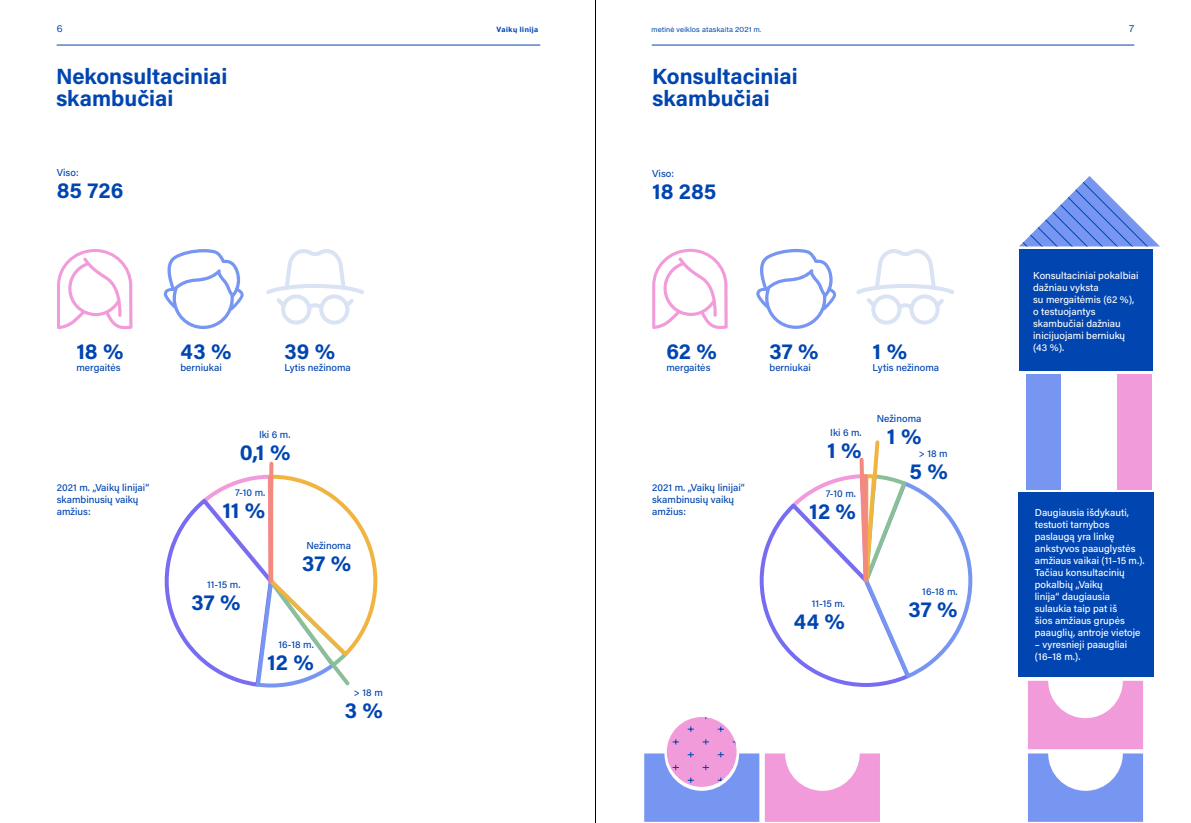
<style>
.page{position:relative;width:1191px;height:823px;background:#fff}
.page>*{position:absolute;margin:0;border:0;box-sizing:border-box;transform-origin:0 0}
.t1{font:700 22px/22px "Acumin Pro";color:#0045b0}
.t2{font:500 10px/12px "Acumin Pro";color:#fff}
.t3{font:500 10px/12px "Acumin Pro";color:#0045b0}
.t4{font:9px "N Haas Grotesk TX Pro 55 Rg";color:#0045b0}
.t5{font:7px "N Haas Grotesk TX Pro 55 Rg";letter-spacing:.025em;color:#0045b0}
.t6{font:7px "N Haas Grotesk TX Pro 75 Bd";letter-spacing:.075em;color:#0045b0}
</style>
<div class="page">
<hr style="left:652px;top:44px;width:482px;height:1px;background:#0045b0">
<hr style="left:57px;top:44px;width:483px;height:1px;background:#0045b0">
<hr style="left:595px;top:0;width:1px;height:822px;background:#000">
<div style="left:1018px;top:492px;width:135px;height:184px;background:#0045b0"></div>
<div style="left:1019px;top:249px;width:133px;height:121px;background:#0045b0"></div>
<svg style="left:164px;top:461px;width:214px;height:227px"></svg>
<svg style="left:164px;top:249px;width:80px;height:80px"></svg>
<svg style="left:57px;top:249px;width:75px;height:80px"></svg>
<svg style="left:266px;top:249px;width:98px;height:76px"></svg>
<svg style="left:756px;top:249px;width:80px;height:80px"></svg>
<svg style="left:652px;top:249px;width:75px;height:80px"></svg>
<svg style="left:856px;top:249px;width:98px;height:76px"></svg>
<svg style="left:1028px;top:680px;width:115px;height:141px"></svg>
<svg style="left:644px;top:440px;width:329px;height:382px"></svg>
<svg style="left:1019px;top:176px;width:141px;height:70px"></svg>
<div style="left:1026px;top:374px;width:34px;height:115px;background:#7796f2"></div>
<div style="left:1117px;top:374px;width:34px;height:115px;background:#f29bdb"></div>
<p class="t4" style="left:57px;top:23px;width:7px">6</p>
<p class="t6" style="left:496px;top:25px;width:43px">Vaikų linija</p>
<p class="t5" style="left:651px;top:25px;width:111px">metinė veiklos ataskaita 2021 m.</p>
<p class="t4" style="left:1129px;top:23px;width:7px">7</p>
<h1 class="t1" style="left:56px;top:65px;width:173px">Nekonsultaciniai skambučiai</h1>
<h1 class="t1" style="left:652px;top:65px;width:147px">Konsultaciniai skambučiai</h1>
<p class="t3" style="left:57px;top:166px;width:23px">Viso:</p>
<h1 class="t1" style="left:57px;top:179px;width:68px">85 726</h1>
<p class="t3" style="left:652px;top:167px;width:23px">Viso:</p>
<h1 class="t1" style="left:652px;top:179px;width:66px">18 285</h1>
<h1 class="t1" style="left:76px;top:339px;width:49px">18 %</h1>
<p class="t3" style="left:76px;top:361px;width:46px">mergaitės</p>
<h1 class="t1" style="left:180px;top:339px;width:52px">43 %</h1>
<p class="t3" style="left:180px;top:360px;width:43px">berniukai</p>
<h1 class="t1" style="left:284px;top:339px;width:52px">39 %</h1>
<p class="t3" style="left:284px;top:360px;width:68px">Lytis nežinoma</p>
<h1 class="t1" style="left:666px;top:339px;width:52px">62 %</h1>
<p class="t3" style="left:666px;top:360px;width:46px">mergaitės</p>
<h1 class="t1" style="left:769px;top:339px;width:50px">37 %</h1>
<p class="t3" style="left:769px;top:360px;width:43px">berniukai</p>
<h1 class="t1" style="left:872px;top:339px;width:36px">1 %</h1>
<p class="t3" style="left:872px;top:360px;width:68px">Lytis nežinoma</p>
<p class="t2" style="left:1033px;top:269px;width:107px">Konsultaciniai pokalbiai dažniau vyksta<br>su mergaitėmis (62 %), o testuojantys skambučiai dažniau inicijuojami berniukų (43 %).</p>
<p class="t3" style="left:57px;top:481px;width:94px">2021 m. „Vaikų linijai“ skambinusių vaikų amžius:</p>
<p class="t3" style="left:259px;top:427px;width:33px">Iki 6 m.</p>
<h1 class="t1" style="left:240px;top:440px;width:52px">0,1 %</h1>
<p class="t3" style="left:235px;top:486px;width:32px">7-10 m.</p>
<h1 class="t1" style="left:222px;top:498px;width:44px">11 %</h1>
<p class="t3" style="left:207px;top:577px;width:35px">11-15 m.</p>
<h1 class="t1" style="left:191px;top:590px;width:50px">37 %</h1>
<p class="t3" style="left:306px;top:538px;width:46px">Nežinoma</p>
<h1 class="t1" style="left:302px;top:550px;width:50px">37 %</h1>
<p class="t3" style="left:278px;top:637px;width:37px">16-18 m.</p>
<h1 class="t1" style="left:267px;top:649px;width:48px">12 %</h1>
<p class="t3" style="left:652px;top:481px;width:94px">2021 m. „Vaikų linijai“ skambinusių vaikų amžius:</p>
<p class="t3" style="left:830px;top:425px;width:33px">Iki 6 m.</p>
<h1 class="t1" style="left:827px;top:438px;width:36px">1 %</h1>
<p class="t3" style="left:825px;top:487px;width:32px">7-10 m.</p>
<h1 class="t1" style="left:809px;top:499px;width:48px">12 %</h1>
<p class="t3" style="left:876px;top:411px;width:46px">Nežinoma</p>
<h1 class="t1" style="left:887px;top:424px;width:36px">1 %</h1>
<p class="t3" style="left:919px;top:447px;width:30px">&gt; 18 m</p>
<h1 class="t1" style="left:909px;top:459px;width:40px">5 %</h1>
<p class="t3" style="left:812px;top:596px;width:35px">11-15 m.</p>
<h1 class="t1" style="left:794px;top:608px;width:53px">44 %</h1>
<p class="t3" style="left:922px;top:585px;width:37px">16-18 m.</p>
<h1 class="t1" style="left:908px;top:597px;width:50px">37 %</h1>
<p class="t2" style="left:1034px;top:505px;width:111px">Daugiausia išdykauti, testuoti tarnybos paslaugą yra linkę ankstyvos paauglystės amžiaus vaikai (11–15 m.).<br>Tačiau konsultacinių pokalbių „Vaikų<br>linija“ daugiausia sulaukia taip pat iš<br>šios amžiaus grupės paauglių, antroje vietoje</p>
<p class="t2" style="left:1034px;top:637px;width:94px">– vyresnieji paaugliai (16–18 m.).</p>
<p class="t3" style="left:354px;top:685px;width:30px">&gt; 18 m</p>
<h1 class="t1" style="left:345px;top:698px;width:40px">3 %</h1>
</div>
